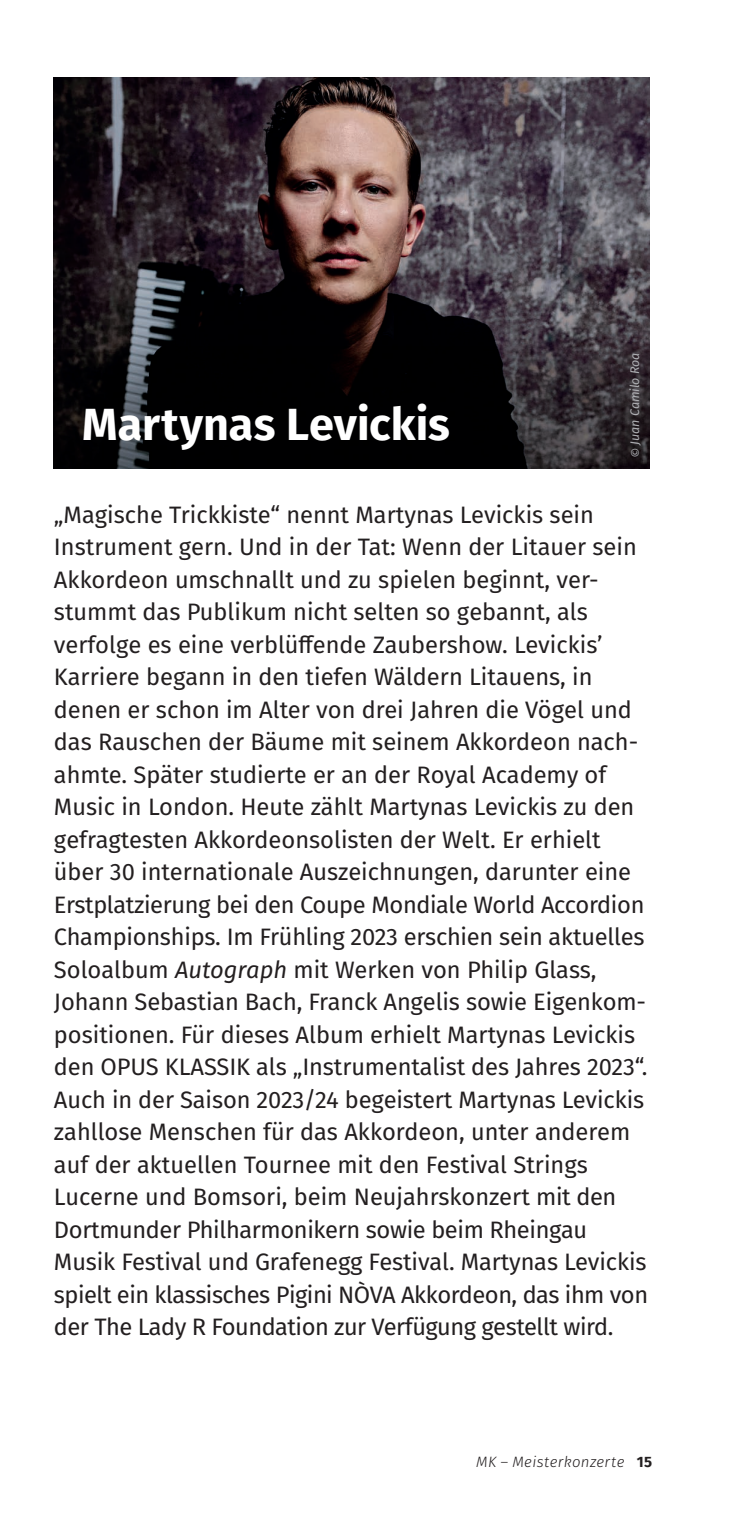
<style>
.page{position:relative;width:730px;height:1531px;background:#fff}
.page>*{position:absolute;margin:0;border:0;box-sizing:border-box;transform-origin:0 0}
.Künstler-Bio___Headline{font:700 45px "Fira Sans";color:#fff}
.Fließtext{font:23.75px/32.5px "Fira Sans";color:#231f20}
.t1{font:italic 300 15px "Fira Sans";letter-spacing:.025em;color:#231f20}
.Fotocredit{font:italic 12.5px "Fira Sans";color:#aeafb3}
.s1{font-style:italic}
.s2{font-weight:700;font-style:normal}
</style>
<div class="page">
<img style="left:54px;top:78px;width:596px;height:269px">
<svg style="left:54px;top:347px;width:596px;height:121px;background:#100f11"></svg>
<p class="Künstler-Bio___Headline" style="left:82px;top:386px;width:369px">Martynas Levickis</p>
<p class="Fotocredit" style="left:625px;top:458px;width:107px;rotate:-90deg">© Juan Camilo Roa</p>
<p class="Fließtext" style="left:54px;top:497px;width:596px">„Magische Trickkiste“ nennt Martynas Levickis sein Instrument gern. Und in der Tat: Wenn der Litauer sein Akkordeon umschnallt und zu spielen beginnt, ver&shy;stummt das Publikum nicht selten so gebannt, als verfolge es eine verblüffende Zaubershow. Levickis’ Karriere begann in den tiefen Wäldern Litauens, in denen er schon im Alter von drei Jahren die Vögel und das Rauschen der Bäume mit seinem Akkordeon nach&shy;ahmte. Später studierte er an der Royal Academy of Music in London. Heute zählt Martynas Levickis zu den gefragtesten Akkordeonsolisten der Welt. Er erhielt über 30 internationale Auszeichnungen, darunter eine Erstplatzierung bei den Coupe Mondiale World Accordion Championships. Im Frühling 2023 erschien sein aktuelles Soloalbum <span class="s1">Autograph</span> mit Werken von Philip Glass, Johann Sebastian Bach, Franck Angelis sowie Eigenkom&shy;positionen. Für dieses Album erhielt Martynas Levickis den OPUS KLASSIK als „Instrumentalist des Jahres 2023“.<br>Auch in der Saison 2023/24 begeistert Martynas Levickis zahllose Menschen für das Akkordeon, unter anderem auf der aktuellen Tournee mit den Festival Strings Lucerne und Bomsori, beim Neujahrskonzert mit den Dortmunder Philharmonikern sowie beim Rheingau Musik Festival und Grafenegg Festival. Martynas Levickis spielt ein klassisches Pigini NÒVA Akkordeon, das ihm von der The Lady R Foundation zur Verfügung gestellt wird.</p>
<p class="t1" style="left:476px;top:1451px;width:177px">MK – Meisterkonzerte <span class="s2">15</span></p>
</div>
